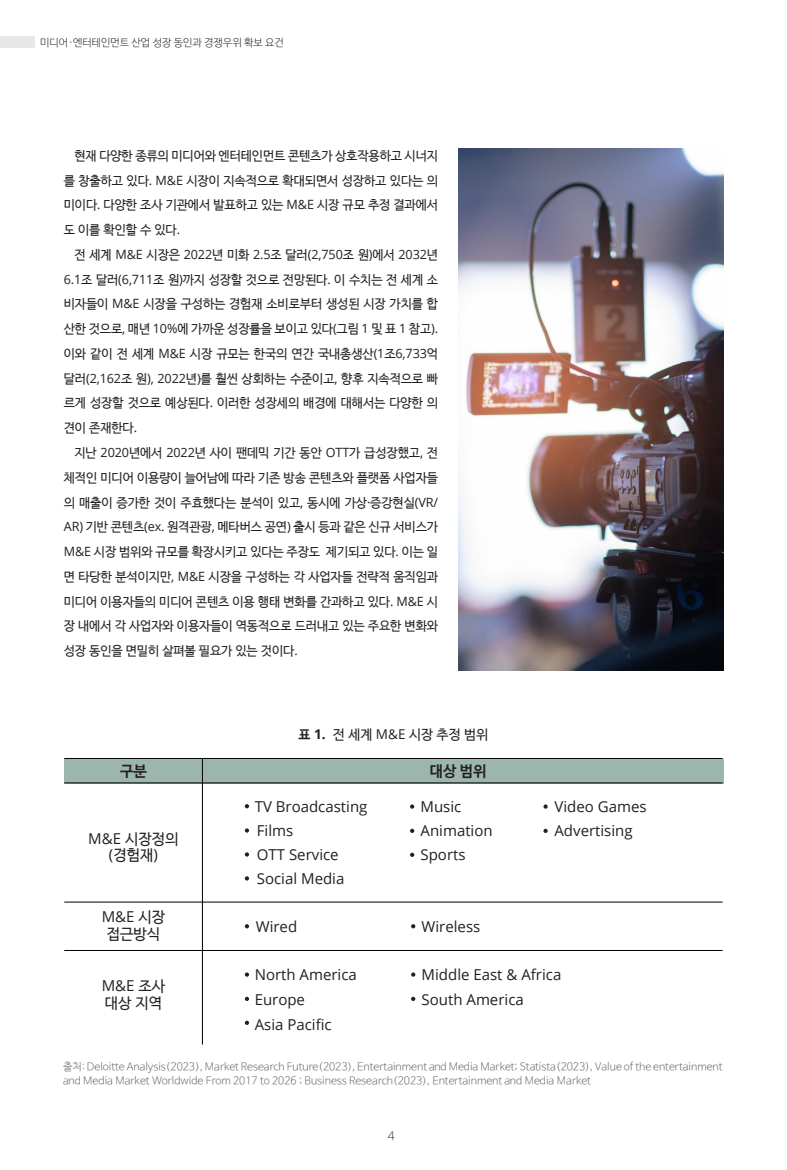
<style>
.page{position:relative;width:787px;height:1170px;background:#fff}
.page>*{position:absolute;margin:0;border:0;box-sizing:border-box;transform-origin:0 0}
.t1{font:15px "Open Sans";color:#231f20}
.t2{font:15px/16.5px "Nanum Barun Gothic";color:#231f20;text-align:center}
.t3{font:700 15px "Nanum Barun Gothic";color:#231f20}
.t4{font:13.5px "Nanum Barun Gothic";color:#231f20}
.t5{font:12.75px/24.8px "Nanum Barun Gothic";letter-spacing:-.01em;color:#231f20;text-align:justify}
.t6{font:300 12px "Open Sans";color:#231f20}
.t7{font:300 10.5px/13.5px "Nanum Barun Gothic";color:#5f6369}
.t8{font:300 10.5px "Nanum Barun Gothic";color:#231f20}
.s1{font-family:"Open Sans"}
.s2{font-weight:700}
.s3{font-family:"Open Sans";font-weight:700}
</style>
<div class="page">
<div style="left:0;top:36px;width:35px;height:12px;background:#e6e7e6"></div>
<div style="left:64px;top:758px;width:659px;height:25px;background:#9cb6ab"></div>
<hr style="left:202px;top:759px;width:1px;height:285px;background:#000">
<hr style="left:65px;top:758px;width:657px;height:1px;background:#000">
<hr style="left:65px;top:782px;width:657px;height:1px;background:#000">
<hr style="left:65px;top:901px;width:657px;height:1px;background:#000">
<hr style="left:65px;top:950px;width:657px;height:1px;background:#000">
<img style="left:458px;top:149px;width:265px;height:521px">
<svg style="left:245px;top:804px;width:4px;height:4px"></svg>
<svg style="left:245px;top:828px;width:4px;height:4px"></svg>
<svg style="left:245px;top:852px;width:4px;height:4px"></svg>
<svg style="left:245px;top:876px;width:4px;height:4px"></svg>
<svg style="left:410px;top:804px;width:4px;height:4px"></svg>
<svg style="left:410px;top:828px;width:4px;height:5px"></svg>
<svg style="left:410px;top:852px;width:4px;height:4px"></svg>
<svg style="left:543px;top:804px;width:4px;height:4px"></svg>
<svg style="left:543px;top:828px;width:4px;height:5px"></svg>
<svg style="left:245px;top:924px;width:4px;height:4px"></svg>
<svg style="left:411px;top:924px;width:4px;height:4px"></svg>
<svg style="left:245px;top:972px;width:4px;height:4px"></svg>
<svg style="left:245px;top:996px;width:4px;height:4px"></svg>
<svg style="left:245px;top:1020px;width:4px;height:4px"></svg>
<svg style="left:411px;top:972px;width:4px;height:4px"></svg>
<svg style="left:411px;top:996px;width:4px;height:4px"></svg>
<p class="t8" style="left:40px;top:37px;width:245px">미디어·엔터테인먼트 산업 성장 동인과 경쟁우위 확보 요건</p>
<p class="t5" style="left:64px;top:144px;width:376px;text-indent:11px">현재 다양한 종류의 미디어와 엔터테인먼트 콘텐츠가 상호작용하고 시너지 를 창출하고 있다<span class="s1">. M&amp;E</span> 시장이 지속적으로 확대되면서 성장하고 있다는 의 미이다<span class="s1">.</span> 다양한 조사 기관에서 발표하고 있는 <span class="s1">M&amp;E</span> 시장 규모 추정 결과에서 도 이를 확인할 수 있다<span class="s1">.</span></p>
<p class="t5" style="left:64px;top:243px;width:376px;text-indent:11px">전 세계 <span class="s1">M&amp;E</span> 시장은 <span class="s1">2022</span>년 미화 <span class="s1">2.5</span>조 달러<span class="s1">(2,750</span>조 원<span class="s1">)</span>에서 <span class="s1">2032</span>년 <span class="s1">6.1</span>조 달러<span class="s1">(6,711</span>조 원<span class="s1">)</span>까지 성장할 것으로 전망된다<span class="s1">.</span> 이 수치는 전 세계 소 비자들이 <span class="s1">M&amp;E</span> 시장을 구성하는 경험재 소비로부터 생성된 시장 가치를 합 산한 것으로<span class="s1">,</span> 매년 <span class="s1">10%</span>에 가까운 성장률을 보이고 있다<span class="s1">(</span>그림 <span class="s1">1</span> 및 표 <span class="s1">1</span> 참고<span class="s1">). </span>이와 같이 전 세계 <span class="s1">M&amp;E</span> 시장 규모는 한국의 연간 국내총생산<span class="s1">(1</span>조<span class="s1">6,733</span>억 달러<span class="s1">(2,162</span>조 원<span class="s1">), 2022</span>년<span class="s1">)</span>를 훨씬 상회하는 수준이고<span class="s1">,</span> 향후 지속적으로 빠 르게 성장할 것으로 예상된다<span class="s1">.</span> 이러한 성장세의 배경에 대해서는 다양한 의 견이 존재한다<span class="s1">.</span></p>
<p class="t5" style="left:64px;top:441px;width:376px;text-indent:11px">지난 <span class="s1">2020</span>년에서 <span class="s1">2022</span>년 사이 팬데믹 기간 동안 <span class="s1">OTT</span>가 급성장했고<span class="s1">,</span> 전 체적인 미디어 이용량이 늘어남에 따라 기존 방송 콘텐츠와 플랫폼 사업자들 의 매출이 증가한 것이 주효했다는 분석이 있고<span class="s1">,</span> 동시에 가상<span class="s1">·</span>증강현실<span class="s1">(VR/ AR)</span> 기반 콘텐츠<span class="s1">(ex.</span> 원격관광<span class="s1">,</span> 메타버스 공연<span class="s1">)</span> 출시 등과 같은 신규 서비스가 <span class="s1">M&amp;E</span> 시장 범위와 규모를 확장시키고 있다는 주장도 제기되고 있다<span class="s1">.</span> 이는 일 면 타당한 분석이지만<span class="s1">, M&amp;E</span> 시장을 구성하는 각 사업자들 전략적 움직임과 미디어 이용자들의 미디어 콘텐츠 이용 행태 변화를 간과하고 있다<span class="s1">. M&amp;E</span> 시 장 내에서 각 사업자와 이용자들이 역동적으로 드러내고 있는 주요한 변화와 성장 동인을 면밀히 살펴볼 필요가 있는 것이다<span class="s1">.</span></p>
<p class="t4" style="left:299px;top:727px;width:191px"><span class="s2">표</span> <span class="s3">1.</span> 전 세계 <span class="s1">M&amp;E</span> 시장 추정 범위</p>
<p class="t3" style="left:120px;top:763px;width:28px">구분</p>
<p class="t3" style="left:430px;top:763px;width:58px">대상 범위</p>
<p class="t2" style="left:88px;top:831px;width:92px"><span class="s1">M&amp;E</span> 시장정의</p>
<p class="t2" style="left:109px;top:847px;width:51px"><span class="s1">(</span>경험재<span class="s1">)</span></p>
<p class="t1" style="left:255px;top:796px;width:114px">TV Broadcasting</p>
<p class="t1" style="left:257px;top:820px;width:38px">Films</p>
<p class="t1" style="left:257px;top:844px;width:83px">OTT Service</p>
<p class="t1" style="left:257px;top:868px;width:89px">Social Media</p>
<p class="t1" style="left:420px;top:796px;width:42px">Music</p>
<p class="t1" style="left:420px;top:820px;width:74px">Animation</p>
<p class="t1" style="left:420px;top:844px;width:47px">Sports</p>
<p class="t1" style="left:554px;top:796px;width:94px">Video Games</p>
<p class="t1" style="left:554px;top:820px;width:80px">Advertising</p>
<p class="t2" style="left:102px;top:909px;width:65px"><span class="s1">M&amp;E</span> 시장 접근방식</p>
<p class="t1" style="left:256px;top:915px;width:43px">Wired</p>
<p class="t1" style="left:421px;top:915px;width:60px">Wireless</p>
<p class="t2" style="left:102px;top:978px;width:65px;text-align:left"><span class="s1">M&amp;E</span> 조사 대상 지역</p>
<p class="t1" style="left:255px;top:963px;width:104px">North America</p>
<p class="t1" style="left:421px;top:963px;width:141px">Middle East &amp; Africa</p>
<p class="t1" style="left:255px;top:989px;width:52px">Europe</p>
<p class="t1" style="left:421px;top:989px;width:104px">South America</p>
<p class="t1" style="left:255px;top:1013px;width:79px">Asia Pacific</p>
<p class="t7" style="left:63px;top:1060px;width:661px">출처: Deloitte Analysis(2023), Market Research Future(2023), Entertainment and Media Market; Statista(2023), Value of the entertainment and Media Market Worldwide From 2017 to 2026 ; Business Research(2023), Entertainment and Media Market</p>
<p class="t6" style="left:388px;top:1127px;width:8px">4</p>
</div>
